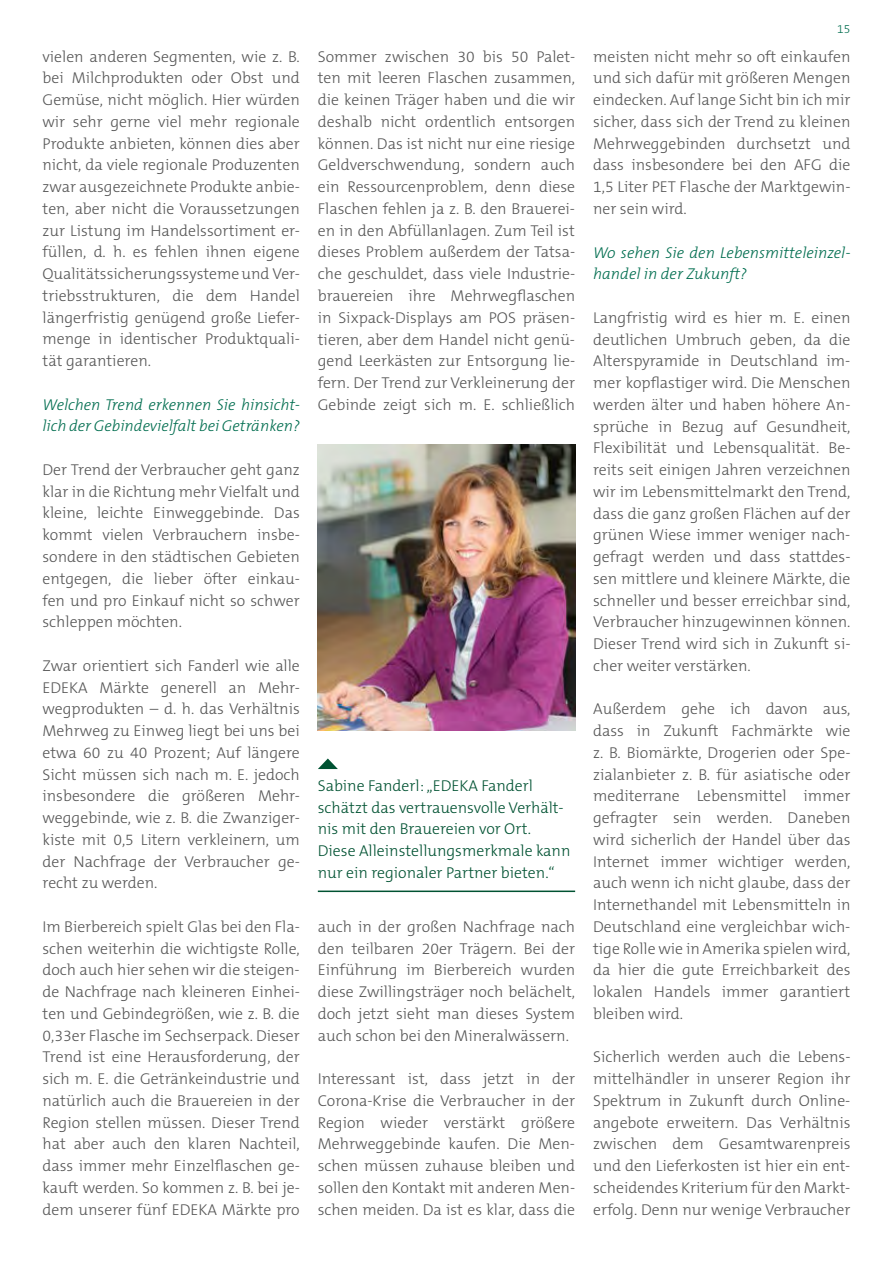
<style>
.page{position:relative;width:893px;height:1263px;background:#fff}
.page>*{position:absolute;margin:0;border:0;box-sizing:border-box;transform-origin:0 0}
.t1{font:300 15.75px/21.8px "The Mix B3";color:#565656;text-align:justify}
.t2{font:300 15.75px/21.8px "The Mix B3";color:#005232}
.t3{font:italic 300 15.75px/21.8px "The Mix B3";color:#006d4f}
.t4{font:300 12px "The Mix B3";color:#006d4f}
</style>
<div class="page">
<hr style="left:318px;top:890px;width:257px;height:2px;background:#005232">
<svg style="left:318px;top:758px;width:20px;height:11px"></svg>
<img style="left:318px;top:444px;width:257px;height:286px">
<p class="t1" style="left:43px;top:46px;width:259px">vielen anderen Segmenten, wie z. B. bei Milchprodukten oder Obst und Gemüse, nicht möglich. Hier würden wir sehr gerne viel mehr regionale Produkte anbieten, können dies aber nicht, da viele regionale Produzenten zwar ausgezeichnete Produkte anbie&shy;ten, aber nicht die Voraussetzungen zur Listung im Handelssortiment er&shy;füllen, d. h. es fehlen ihnen eigene Qualitätssicherungssysteme und Ver&shy;triebsstrukturen, die dem Handel längerfristig genügend große Liefer&shy;menge in identischer Produktquali&shy;tät garantieren.</p>
<p class="t3" style="left:43px;top:394px;width:259px">Welchen Trend erkennen Sie hinsicht&shy;lich der Gebindevielfalt bei Getränken?</p>
<p class="t1" style="left:43px;top:459px;width:259px">Der Trend der Verbraucher geht ganz klar in die Richtung mehr Vielfalt und kleine, leichte Einweggebinde. Das kommt vielen Verbrauchern insbe&shy;sondere in den städtischen Gebieten entgegen, die lieber öfter einkau&shy;fen und pro Einkauf nicht so schwer schleppen möchten.</p>
<p class="t1" style="left:43px;top:655px;width:259px">Zwar orientiert sich Fanderl wie alle EDEKA Märkte generell an Mehr&shy;wegprodukten – d. h. das Verhältnis Mehrweg zu Einweg liegt bei uns bei etwa 60 zu 40 Prozent; Auf längere Sicht müssen sich nach m. E. jedoch insbesondere die größeren Mehr&shy;weggebinde, wie z. B. die Zwanziger&shy;kiste mit 0,5 Litern verkleinern, um der Nachfrage der Verbraucher ge&shy;recht zu werden.</p>
<p class="t1" style="left:43px;top:916px;width:259px">Im Bierbereich spielt Glas bei den Fla&shy;schen weiterhin die wichtigste Rolle, doch auch hier sehen wir die steigen&shy;de Nachfrage nach kleineren Einhei&shy;ten und Gebindegrößen, wie z. B. die 0,33er Flasche im Sechserpack. Dieser Trend ist eine Herausforderung, der sich m. E. die Getränkeindustrie und natürlich auch die Brauereien in der Region stellen müssen. Dieser Trend hat aber auch den klaren Nachteil, dass immer mehr Einzelflaschen ge&shy;kauft werden. So kommen z. B. bei je&shy;dem unserer fünf EDEKA Märkte pro</p>
<p class="t4" style="left:837px;top:22px;width:15px">15</p>
<p class="t1" style="left:318px;top:46px;width:259px">Sommer zwischen 30 bis 50 Palet&shy;ten mit leeren Flaschen zusammen, die keinen Träger haben und die wir deshalb nicht ordentlich entsorgen können. Das ist nicht nur eine riesige Geldverschwendung, sondern auch ein Ressourcenproblem, denn diese Flaschen fehlen ja z. B. den Brauerei&shy;en in den Abfüllanlagen. Zum Teil ist dieses Problem außerdem der Tatsa&shy;che geschuldet, dass viele Industrie&shy;brauereien ihre Mehrwegflaschen in Sixpack-Displays am POS präsen&shy;tieren, aber dem Handel nicht genü&shy;gend Leerkästen zur Entsorgung lie&shy;fern. Der Trend zur Verkleinerung der Gebinde zeigt sich m. E. schließlich</p>
<p class="t1" style="left:593px;top:46px;width:259px">meisten nicht mehr so oft einkaufen und sich dafür mit größeren Mengen eindecken. Auf lange Sicht bin ich mir sicher, dass sich der Trend zu kleinen Mehrweggebinden durchsetzt und dass insbesondere bei den AFG die 1,5 Liter PET Flasche der Marktgewin&shy;ner sein wird.</p>
<p class="t3" style="left:593px;top:242px;width:259px">Wo sehen Sie den Lebensmitteleinzel&shy;handel in der Zukunft?</p>
<p class="t1" style="left:593px;top:307px;width:259px">Langfristig wird es hier m. E. einen deutlichen Umbruch geben, da die Alterspyramide in Deutschland im&shy;mer kopflastiger wird. Die Menschen werden älter und haben höhere An&shy;sprüche in Bezug auf Gesundheit, Flexibilität und Lebensqualität. Be&shy;reits seit einigen Jahren verzeichnen wir im Lebensmittelmarkt den Trend, dass die ganz großen Flächen auf der grünen Wiese immer weniger nach&shy;gefragt werden und dass stattdes&shy;sen mittlere und kleinere Märkte, die schneller und besser erreichbar sind, Verbraucher hinzugewinnen können.<br>Dieser Trend wird sich in Zukunft si&shy;cher weiter verstärken.</p>
<p class="t1" style="left:593px;top:699px;width:259px">Außerdem gehe ich davon aus, dass in Zukunft Fachmärkte wie z. B. Biomärkte, Drogerien oder Spe&shy;zialanbieter z. B. für asiatische oder mediterrane Lebensmittel immer gefragter sein werden. Daneben wird sicherlich der Handel über das Internet immer wichtiger werden, auch wenn ich nicht glaube, dass der Internethandel mit Lebensmitteln in Deutschland eine vergleichbar wich&shy;tige Rolle wie in Amerika spielen wird, da hier die gute Erreichbarkeit des lokalen Handels immer garantiert bleiben wird.</p>
<p class="t1" style="left:593px;top:1047px;width:259px">Sicherlich werden auch die Lebens&shy;mittelhändler in unserer Region ihr Spektrum in Zukunft durch Online&shy;angebote erweitern. Das Verhältnis zwischen dem Gesamtwarenpreis und den Lieferkosten ist hier ein ent&shy;scheidendes Kriterium für den Markt&shy;erfolg. Denn nur wenige Verbraucher</p>
<p class="t2" style="left:318px;top:775px;width:254px">Sabine Fanderl: „EDEKA Fanderl schätzt das vertrauensvolle Verhält&shy;nis mit den Brauereien vor Ort.<br>Diese Alleinstellungsmerkmale kann nur ein regionaler Partner bieten.“</p>
<p class="t1" style="left:318px;top:916px;width:259px">auch in der großen Nachfrage nach den teilbaren 20er Trägern. Bei der Einführung im Bierbereich wurden diese Zwillingsträger noch belächelt, doch jetzt sieht man dieses System auch schon bei den Mineralwässern.</p>
<p class="t1" style="left:318px;top:1068px;width:259px">Interessant ist, dass jetzt in der Corona-Krise die Verbraucher in der Region wieder verstärkt größere Mehrweggebinde kaufen. Die Men&shy;schen müssen zuhause bleiben und sollen den Kontakt mit anderen Men&shy;schen meiden. Da ist es klar, dass die</p>
</div>
